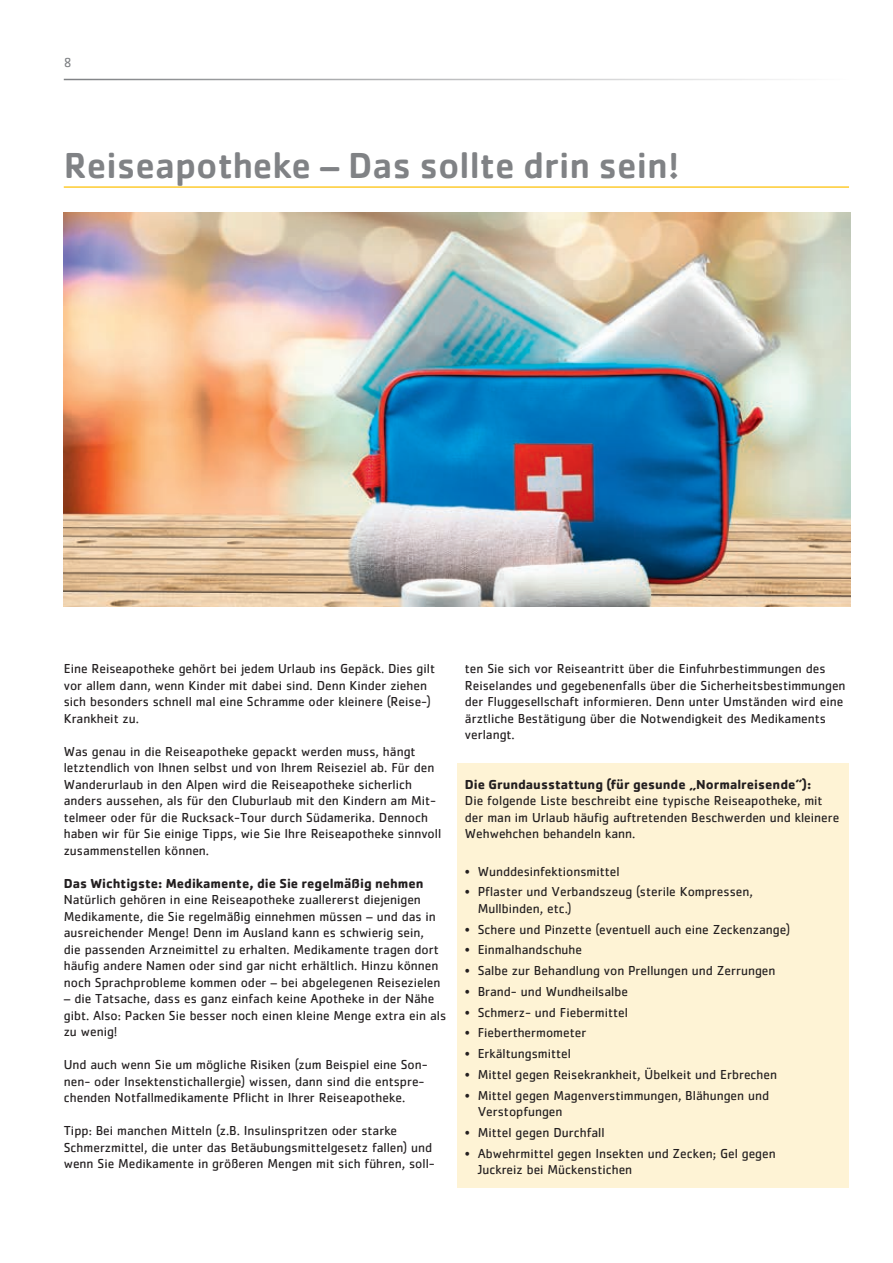
<style>
.page{position:relative;width:893px;height:1263px;background:#fff}
.page>*{position:absolute;margin:0;border:0;box-sizing:border-box;transform-origin:0 0}
.H_1{font:500 37.5px "Cachet";color:#808285}
.Fließtext{font:13.5px/16.5px "Cachet";color:#231f20}
.H_3{font:700 13.5px "Cachet";color:#231f20}
.t1{font:13.5px "Cachet";color:#808285}
</style>
<div class="page">
<div style="left:457px;top:763px;width:392px;height:424px;background:#fef3d5"></div>
<hr style="left:64px;top:186px;width:785px;height:2px;background:#fecb2f">
<img style="left:64px;top:213px;width:786px;height:393px">
<hr style="left:64px;top:79px;width:785px;height:1px;background:#808285">
<p class="t1" style="left:64px;top:55px;width:9px">8</p>
<p class="H_1" style="left:64px;top:142px;width:617px">Reiseapotheke – Das sollte drin sein!</p>
<p class="Fließtext" style="left:64px;top:660px;width:373px">Eine Reiseapotheke gehört bei jedem Urlaub ins Gepäck. Dies gilt vor allem dann, wenn Kinder mit dabei sind. Denn Kinder ziehen sich besonders schnell mal eine Schramme oder kleinere (Reise-)<br>Krankheit zu.</p>
<p class="Fließtext" style="left:64px;top:743px;width:379px">Was genau in die Reiseapotheke gepackt werden muss, hängt letztendlich von Ihnen selbst und von Ihrem Reiseziel ab. Für den Wanderurlaub in den Alpen wird die Reiseapotheke sicherlich anders aussehen, als für den Cluburlaub mit den Kindern am Mit&shy;telmeer oder für die Rucksack-Tour durch Südamerika. Dennoch haben wir für Sie einige Tipps, wie Sie Ihre Reiseapotheke sinnvoll zusammenstellen können.</p>
<p class="H_3" style="left:64px;top:875px;width:361px">Das Wichtigste: Medikamente, die Sie regelmäßig nehmen</p>
<p class="Fließtext" style="left:64px;top:891px;width:378px">Natürlich gehören in eine Reiseapotheke zuallererst diejenigen Medikamente, die Sie regelmäßig einnehmen müssen – und das in ausreichender Menge! Denn im Ausland kann es schwierig sein, die passenden Arzneimittel zu erhalten. Medikamente tragen dort häufig andere Namen oder sind gar nicht erhältlich. Hinzu können noch Sprachprobleme kommen oder – bei abgelegenen Reisezielen</p>
<p class="Fließtext" style="left:64px;top:990px;width:384px">– die Tatsache, dass es ganz einfach keine Apotheke in der Nähe gibt. Also: Packen Sie besser noch einen kleine Menge extra ein als zu wenig!</p>
<p class="Fließtext" style="left:64px;top:1056px;width:366px">Und auch wenn Sie um mögliche Risiken (zum Beispiel eine Son&shy;nen- oder Insektenstichallergie) wissen, dann sind die entspre&shy;chenden Notfallmedikamente Pflicht in Ihrer Reiseapotheke.</p>
<p class="Fließtext" style="left:64px;top:1122px;width:373px">Tipp: Bei manchen Mitteln (z.B. Insulinspritzen oder starke<br>Schmerzmittel, die unter das Betäubungsmittelgesetz fallen) und wenn Sie Medikamente in größeren Mengen mit sich führen, soll-</p>
<p class="Fließtext" style="left:465px;top:660px;width:382px">ten Sie sich vor Reiseantritt über die Einfuhrbestimmungen des Reiselandes und gegebenenfalls über die Sicherheitsbestimmungen der Fluggesellschaft informieren. Denn unter Umständen wird eine ärztliche Bestätigung über die Notwendigkeit des Medikaments verlangt.</p>
<p class="H_3" style="left:465px;top:776px;width:348px">Die Grundausstattung (für gesunde „Normalreisende”):</p>
<p class="Fließtext" style="left:465px;top:792px;width:376px">Die folgende Liste beschreibt eine typische Reiseapotheke, mit der man im Urlaub häufig auftretenden Beschwerden und kleinere<br>Wehwehchen behandeln kann.</p>
<p class="Fließtext" style="left:465px;top:863px;width:156px">• Wunddesinfektionsmittel</p>
<p class="Fließtext" style="left:478px;top:883px;width:277px;text-indent:-13px">• Pflaster und Verbandszeug (sterile Kompressen,<br>Mullbinden, etc.)</p>
<p class="Fließtext" style="left:465px;top:921px;width:327px">• Schere und Pinzette (eventuell auch eine Zeckenzange)</p>
<p class="Fließtext" style="left:465px;top:941px;width:119px">• Einmalhandschuhe</p>
<p class="Fließtext" style="left:465px;top:962px;width:312px">• Salbe zur Behandlung von Prellungen und Zerrungen</p>
<p class="Fließtext" style="left:465px;top:983px;width:165px">• Brand- und Wundheilsalbe</p>
<p class="Fließtext" style="left:465px;top:1004px;width:164px">• Schmerz- und Fiebermittel</p>
<p class="Fließtext" style="left:465px;top:1024px;width:123px">• Fieberthermometer</p>
<p class="Fließtext" style="left:465px;top:1045px;width:108px">• Erkältungsmittel</p>
<p class="Fließtext" style="left:465px;top:1066px;width:314px">• Mittel gegen Reisekrankheit, Übelkeit und Erbrechen</p>
<p class="Fließtext" style="left:478px;top:1087px;width:293px;text-indent:-13px">• Mittel gegen Magenverstimmungen, Blähungen und<br>Verstopfungen</p>
<p class="Fließtext" style="left:465px;top:1124px;width:141px">• Mittel gegen Durchfall</p>
<p class="Fließtext" style="left:478px;top:1145px;width:300px;text-indent:-13px">• Abwehrmittel gegen Insekten und Zecken; Gel gegen<br>Juckreiz bei Mückenstichen</p>
</div>
